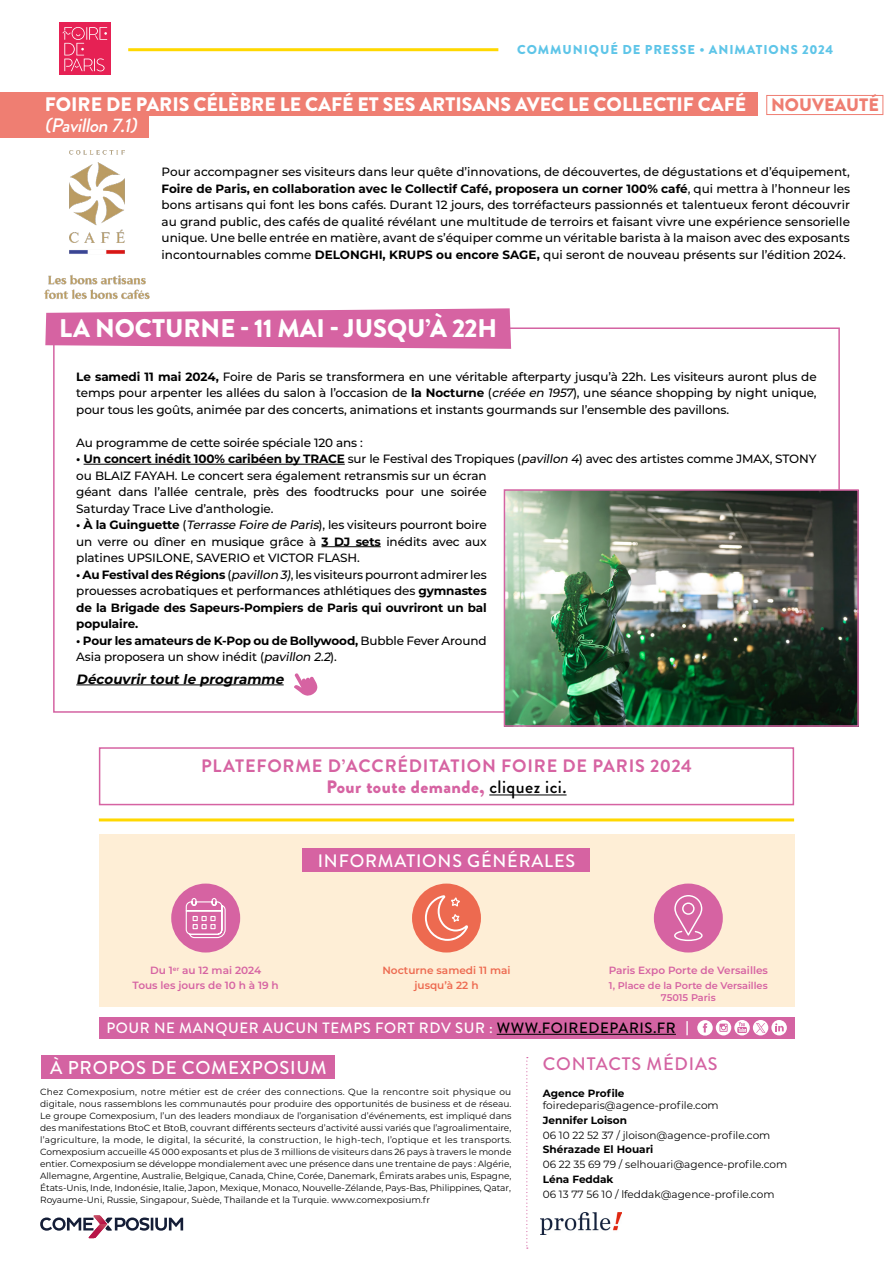
<style>
.page{position:relative;width:893px;height:1263px;background:#fff}
.page>*{position:absolute;margin:0;border:0;box-sizing:border-box;transform-origin:0 0}
.t1{font:900 25.5px "Brandon Grotesque";color:#fff}
.t2{font:900 19.5px "Brandon Grotesque";color:#fff}
.t3{font:italic 500 19.5px "Brandon Grotesque";color:#fff}
.t4{font:500 18.6px "Brandon Grotesque";letter-spacing:.04em;color:#fff}
.t5{font:500 18.15px "Brandon Grotesque";letter-spacing:.045em;color:#d463a2}
.t6{font:700 18px/21.6px "Brandon Grotesque";letter-spacing:.045em;color:#d663a2;text-align:center}
.t7{font:500 18px "Brandon Grotesque";letter-spacing:.045em;color:#fff}
.t8{font:900 18px "Brandon Grotesque";color:#ef7e72}
.t9{font:500 14.85px "Brandon Grotesque";letter-spacing:.04em;color:#fff}
.t10{font:italic 700 13.5px "Montserrat";color:#000}
.t11{font:900 12.9px "Brandon Grotesque";letter-spacing:.07em;color:#5ec5e8}
.t12{font:500 12px/16.5px "Montserrat";letter-spacing:-.01em;color:#000;text-align:justify}
.t13{font:700 12px/16.5px "Montserrat";letter-spacing:-.01em;color:#000;text-align:justify}
.t14{font:10.5px "Montserrat";color:#000}
.t15{font:600 10.5px/15px "Montserrat";color:#d663a2;text-align:center}
.t16{font:700 10.5px "Montserrat";color:#000}
.t17{font:600 10.5px/15px "Montserrat";color:#ed6a50;text-align:center}
.t18{font:600 9.75px/12px "Montserrat";color:#d663a2;text-align:center}
.t19{font:9px/12px "Montserrat";color:#000;text-align:justify}
.s1{font-weight:700}
.s2{font-style:italic}
.s3{font-weight:500}
.s4{font-weight:500;font-style:italic}
.s5{font-weight:900}
.s6{font-weight:500;color:#000}
.s7{color:#000}
</style>
<div class="page">
<div style="left:60px;top:23px;width:51px;height:52px;background:#e62154"></div>
<svg style="left:63px;top:27px;width:44px;height:44px"></svg>
<hr style="left:128px;top:48px;width:370px;height:3px;background:#ffd800">
<div style="left:0;top:92px;width:758px;height:24px;background:#ef7e72"></div>
<div style="left:0;top:114px;width:149px;height:24px;background:#ef7e72"></div>
<img style="left:45px;top:151px;width:104px;height:149px">
<svg style="left:45px;top:308px;width:466px;height:41px;background:#da74ac"></svg>
<img style="left:507px;top:492px;width:349px;height:232px">
<div style="left:504px;top:489px;width:355px;height:238px;border:2px solid #d463a2"></div>
<hr style="left:84px;top:464px;width:261px;height:1px;background:#000">
<hr style="left:321px;top:546px;width:60px;height:1px;background:#000">
<hr style="left:76px;top:684px;width:208px;height:1px;background:#000">
<svg style="left:294px;top:673px;width:23px;height:23px"></svg>
<img style="left:541px;top:1212px;width:81px;height:22px">
<svg style="left:526px;top:1057px;width:2px;height:192px"></svg>
<svg style="left:40px;top:1215px;width:143px;height:23px"></svg>
<div style="left:42px;top:1055px;width:293px;height:24px;background:#d463a2"></div>
<div style="left:99px;top:834px;width:695px;height:172px;background:#feeed6"></div>
<div style="left:654px;top:883px;width:69px;height:69px;background:#d663a2;border-radius:50%"></div>
<div style="left:171px;top:883px;width:69px;height:69px;background:#d663a2;border-radius:50%"></div>
<svg style="left:185px;top:898px;width:41px;height:41px"></svg>
<div style="left:412px;top:883px;width:69px;height:69px;background:#ed6a50;border-radius:50%"></div>
<svg style="left:425px;top:895px;width:43px;height:46px"></svg>
<svg style="left:674px;top:895px;width:29px;height:46px"></svg>
<div style="left:303px;top:849px;width:287px;height:23px;background:#d663a2"></div>
<hr style="left:99px;top:818px;width:695px;height:3px;background:#ffd800">
<div style="left:99px;top:1017px;width:695px;height:21px;background:#d463a2"></div>
<hr style="left:497px;top:1034px;width:179px;height:1px;background:#000">
<div style="left:697px;top:1020px;width:16px;height:15px;background:#fff;border-radius:50%"></div>
<svg style="left:703px;top:1023px;width:4px;height:9px"></svg>
<div style="left:716px;top:1020px;width:15px;height:15px;background:#fff;border-radius:50%"></div>
<svg style="left:719px;top:1024px;width:9px;height:8px"></svg>
<svg style="left:734px;top:1020px;width:16px;height:15px"></svg>
<svg style="left:737px;top:1022px;width:10px;height:11px"></svg>
<svg style="left:771px;top:1020px;width:16px;height:15px"></svg>
<svg style="left:775px;top:1023px;width:9px;height:8px"></svg>
<div style="left:753px;top:1020px;width:15px;height:15px;background:#fff;border-radius:50%"></div>
<svg style="left:756px;top:1023px;width:9px;height:10px"></svg>
<svg style="left:686px;top:1021px;width:2px;height:14px"></svg>
<div style="left:99px;top:747px;width:695px;height:58px;border:2px solid #d663a2"></div>
<hr style="left:489px;top:794px;width:78px;height:1px;background:#000">
<div style="left:766px;top:95px;width:117px;height:20px;background:#fff;border:1px solid #ef7e72"></div>
<p class="t11" style="left:517px;top:41px;width:318px">COMMUNIQUÉ DE PRESSE • ANIMATIONS 2024</p>
<h2 class="t2" style="left:45px;top:91px;width:703px">FOIRE DE PARIS CÉLÈBRE LE CAFÉ ET SES ARTISANS AVEC LE COLLECTIF CAFÉ</h2>
<h2 class="t3" style="left:45px;top:112px;width:99px">(Pavillon7.1)</h2>
<h3 class="t8" style="left:771px;top:92px;width:109px">NOUVEAUTÉ</h3>
<p class="t12" style="left:162px;top:163px;width:690px">Pour accompagner ses visiteurs dans leur quête d’innovations, de découvertes, de dégustations et d’équipement, <span class="s1">Foire de Paris, en collaboration avec le Collectif Café, proposera un corner 100% café</span>, qui mettra à l’honneur les bons artisans qui font les bons cafés. Durant 12 jours, des torréfacteurs passionnés et talentueux feront découvrir au grand public, des cafés de qualité révélant une multitude de terroirs et faisant vivre une expérience sensorielle unique. Une belle entrée en matière, avant de s’équiper comme un véritable barista à la maison avec des exposants incontournables comme <span class="s1">DELONGHI, KRUPS ou encore SAGE,</span> qui seront de nouveau présents sur l’édition 2024.</p>
<h1 class="t1" style="left:59px;top:310px;width:439px">LA NOCTURNE - 11 MAI - JUSQU’À 22H</h1>
<p class="t12" style="left:76px;top:367px;width:742px"><span class="s1">Le samedi 11 mai 2024,</span> Foire de Paris se transformera en une véritable afterparty jusqu’à 22h. Les visiteurs auront plus de temps pour arpenter les allées du salon à l’occasion de <span class="s1">la Nocturne</span> (<span class="s2">créée en 1957</span>), une séance shopping by night unique, pour tous les goûts, animée par des concerts, animations et instants gourmands sur l’ensemble des pavillons.</p>
<p class="t12" style="left:76px;top:433px;width:288px">Au programme de cette soirée spéciale 120 ans :</p>
<p class="t12" style="left:76px;top:450px;width:742px;text-align:left"><span class="s1">• Un concert inédit 100% caribéen by TRACE</span> sur le Festival des Tropiques (<span class="s2">pavillon 4</span>) avec des artistes comme JMAX, STONY ou BLAIZ FAYAH. Le concert sera également retransmis sur un écran<br>géant dans l’allée centrale, près des foodtrucks pour une soirée<br>Saturday Trace Live d’anthologie.</p>
<p class="t12" style="left:76px;top:516px;width:412px"><span class="s1">• À la Guinguette</span> (<span class="s2">Terrasse Foire de Paris</span>), les visiteurs pourront boire un verre ou dîner en musique grâce à <span class="s1">3 DJ sets</span> inédits avec aux platines UPSILONE, SAVERIO et VICTOR FLASH.</p>
<p class="t13" style="left:76px;top:565px;width:412px">• Au Festival des Régions <span class="s3">(</span><span class="s4">pavillon 3)</span><span class="s3">, les visiteurs pourront admirer les prouesses acrobatiques et performances athlétiques des</span> gymnastes de la Brigade des Sapeurs-Pompiers de Paris qui ouvriront un bal populaire.</p>
<p class="t12" style="left:76px;top:631px;width:412px"><span class="s1">• Pour les amateurs de K-Pop ou de Bollywood,</span> Bubble Fever Around<br>Asia proposera un show inédit (<span class="s2">pavillon 2.2</span>).</p>
<p class="t10" style="left:76px;top:669px;width:212px">Découvrirtoutle programme</p>
<h3 class="t6" style="left:201px;top:755px;width:492px">PLATEFORME D’ACCRÉDITATION FOIRE DE PARIS 2024<br><span class="s5">Pour toute demande,</span> <span class="s6">cliquez ici.</span></h3>
<h3 class="t7" style="left:318px;top:848px;width:259px">INFORMATIONS GÉNÉRALES</h3>
<p class="t15" style="left:133px;top:962px;width:148px">Du 1<sup>er</sup> au 12 mai 2024<br>Tous les jours de 10 h à 19 h</p>
<p class="t17" style="left:382px;top:962px;width:130px">Nocturne samedi 11 mai jusqu’à 22 h</p>
<p class="t15" style="left:609px;top:962px;width:161px">Paris Expo Porte de Versailles</p>
<p class="t18" style="left:609px;top:979px;width:160px">1, Place de la Porte de Versailles<br>75015 Paris</p>
<p class="t9" style="left:106px;top:1017px;width:571px">POUR NE MANQUER AUCUN TEMPS FORT RDV SUR : <span class="s7">WWW.FOIREDEPARIS.FR</span></p>
<h3 class="t4" style="left:50px;top:1054px;width:278px">À PROPOS DE COMEXPOSIUM</h3>
<h3 class="t5" style="left:543px;top:1051px;width:176px">CONTACTS MÉDIAS</h3>
<p class="t16" style="left:543px;top:1085px;width:83px">Agence Profile</p>
<p class="t14" style="left:543px;top:1098px;width:177px">foiredeparis@agence-profile.com</p>
<p class="t16" style="left:543px;top:1112px;width:86px">Jennifer Loison</p>
<p class="t14" style="left:543px;top:1128px;width:229px">06 10 22 52 37 / jloison@agence-profile.com</p>
<p class="t16" style="left:543px;top:1142px;width:112px">Shérazade El Houari</p>
<p class="t14" style="left:543px;top:1157px;width:246px">06 22 35 69 79 / selhouari@agence-profile.com</p>
<p class="t16" style="left:543px;top:1171px;width:72px">Léna Feddak</p>
<p class="t14" style="left:543px;top:1186px;width:233px">06 13 77 56 10 / lfeddak@agence-profile.com</p>
<p class="t19" style="left:40px;top:1085px;width:473px">Chez Comexposium, notre métier est de créer des connections. Que la rencontre soit physique ou digitale, nous rassemblons les communautés pour produire des opportunités de business et de réseau.<br>Le groupe Comexposium, l’un des leaders mondiaux de l’organisation d’événements, est impliqué dans des manifestations BtoC et BtoB, couvrant différents secteurs d’activité aussi variés que l’agroalimentaire, l’agriculture, la mode, le digital, la sécurité, la construction, le high-tech, l’optique et les transports.<br>Comexposium accueille 45 000 exposants et plus de 3 millions de visiteurs dans 26 pays à travers le monde entier. Comexposium se développe mondialement avec une présence dans une trentaine de pays : Algérie, Allemagne, Argentine, Australie, Belgique, Canada, Chine, Corée, Danemark, Émirats arabes unis, Espagne, États-Unis, Inde, Indonésie, Italie, Japon, Mexique, Monaco, Nouvelle-Zélande, Pays-Bas, Philippines, Qatar, Royaume-Uni, Russie, Singapour, Suède, Thaïlande et la Turquie. www.comexposium.fr</p>
</div>
